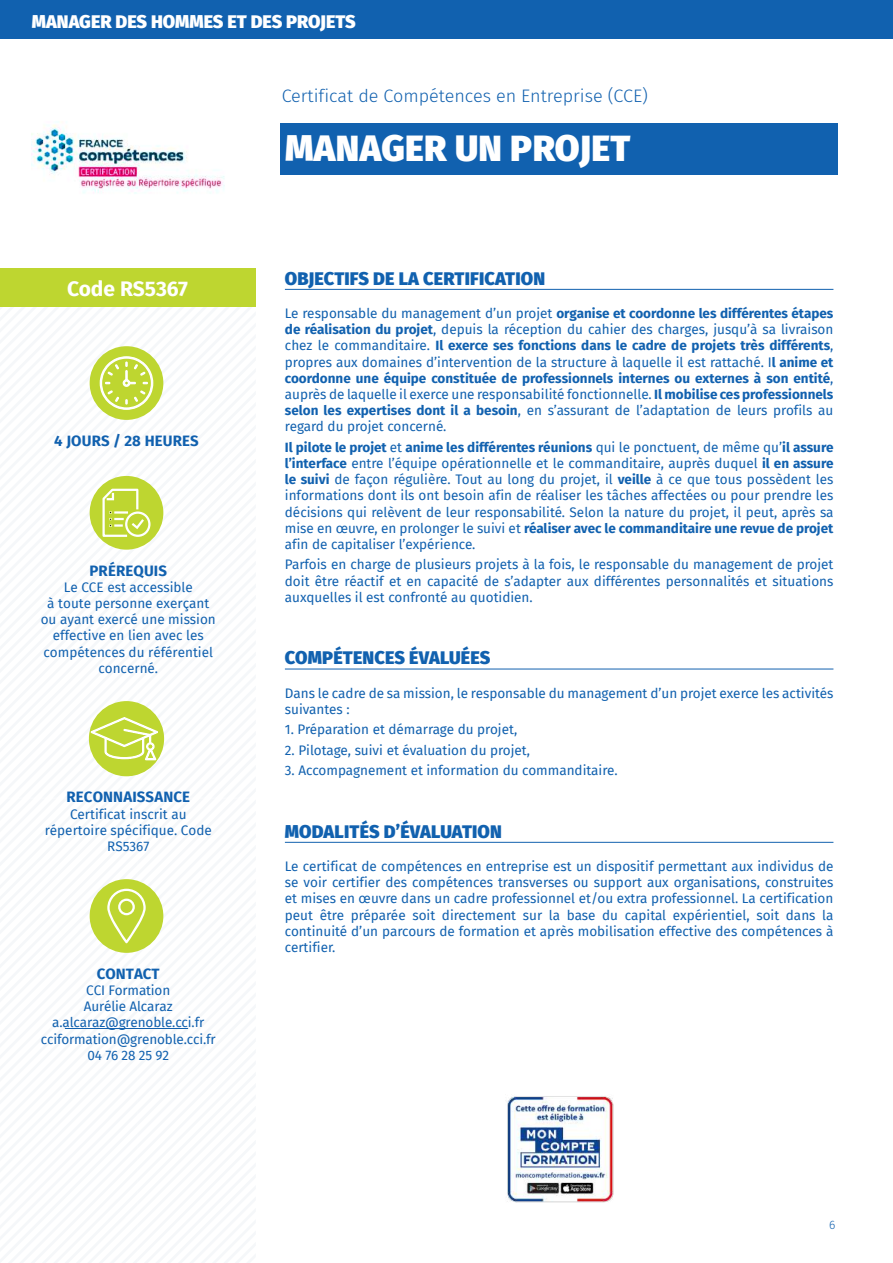
<style>
.page{position:relative;width:893px;height:1263px;background:#fff}
.page>*{position:absolute;margin:0;border:0;box-sizing:border-box;transform-origin:0 0}
.t1{font:900 36px "Fira Sans";letter-spacing:.01em;color:#fff}
.t2{font:700 21px "Fira Sans";letter-spacing:-.005em;color:#fff}
.t3{font:900 18px "Fira Sans";letter-spacing:.01em;color:#1161af}
.t4{font:300 18px "Fira Sans";color:#1161af}
.t5{font:900 18px "Fira Sans";color:#fff}
.t6{font:700 15px "Fira Sans";letter-spacing:.01em;color:#1161af}
.t7{font:13.5px/16.2px "Fira Sans";color:#1161af;text-align:justify}
.t8{font:300 12px "Fira Sans";color:#1161af}
.s1{font-weight:700}
</style>
<div class="page">
<div style="left:0;top:0;width:893px;height:38px;background:#1161af"></div>
<div style="left:281px;top:123px;width:557px;height:52px;background:#1161af"></div>
<hr style="left:285px;top:289px;width:548px;height:1px;background:#1161af">
<hr style="left:285px;top:669px;width:548px;height:1px;background:#1161af">
<hr style="left:285px;top:842px;width:548px;height:1px;background:#1161af">
<div style="left:0;top:268px;width:255px;height:38px;background:#bed630"></div>
<svg style="left:0;top:306px;width:255px;height:724px"></svg>
<hr style="left:65px;top:1028px;width:123px;height:1px;background:#1161af">
<img style="left:32px;top:122px;width:193px;height:72px">
<img style="left:507px;top:1096px;width:107px;height:107px">
<h3 class="t5" style="left:32px;top:5px;width:325px">MANAGER DES HOMMES ET DES PROJETS</h3>
<h3 class="t4" style="left:282px;top:83px;width:368px">Certificat de Compétences en Entreprise (CCE)</h3>
<h2 class="t2" style="left:67px;top:271px;width:123px">Code RS5367</h2>
<p class="t6" style="left:54px;top:428px;width:146px">4 JOURS / 28 HEURES</p>
<p class="t6" style="left:89px;top:558px;width:79px">PRÉREQUIS</p>
<p class="t7" style="left:41px;top:579px;width:177px;text-align:center">Le CCE est accessible<br>à toute personne exerçant ou ayant exercé une mission effective en lien avec les compétences du référentiel concerné.</p>
<p class="t6" style="left:66px;top:784px;width:125px">RECONNAISSANCE</p>
<p class="t7" style="left:45px;top:805px;width:169px;text-align:center">Certificat inscrit au répertoire spécifique. Code<br>RS5367</p>
<p class="t6" style="left:97px;top:961px;width:64px">CONTACT</p>
<p class="t7" style="left:41px;top:982px;width:177px;text-align:center">CCI Formation<br>Aurélie Alcaraz a.alcaraz@grenoble.cci.fr cciformation@grenoble.cci.fr<br>04 76 28 25 92</p>
<h1 class="t1" style="left:285px;top:116px;width:347px">MANAGER UN PROJET</h1>
<h3 class="t3" style="left:285px;top:262px;width:262px">OBJECTIFS DE LA CERTIFICATION</h3>
<p class="t7" style="left:285px;top:305px;width:550px">Le responsable du management d’un projet <span class="s1">organise et coordonne les différentes étapes de réalisation du projet</span>, depuis la réception du cahier des charges, jusqu’à sa livraison chez le commanditaire. <span class="s1">Il exerce ses fonctions dans le cadre de projets très différents</span>, propres aux domaines d’intervention de la structure à laquelle il est rattaché. I<span class="s1">l anime et coordonne une équipe constituée de professionnels internes ou externes à son entité</span>, auprès de laquelle il exerce une responsabilité fonctionnelle. <span class="s1">Il mobilise ces professionnels selon les expertises dont il a besoin</span>, en s’assurant de l’adaptation de leurs profils au regard du projet concerné.</p>
<p class="t7" style="left:285px;top:439px;width:550px"><span class="s1">Il pilote le projet</span> et <span class="s1">anime les différentes réunions</span> qui le ponctuent, de même qu’<span class="s1">il assure l’interface</span> entre l’équipe opérationnelle et le commanditaire, auprès duquel <span class="s1">il en assure le suivi</span> de façon régulière. Tout au long du projet, il <span class="s1">veille</span> à ce que tous possèdent les informations dont ils ont besoin afin de réaliser les tâches affectées ou pour prendre les décisions qui relèvent de leur responsabilité. Selon la nature du projet, il peut, après sa mise en œuvre, en prolonger le suivi et <span class="s1">réaliser avec le commanditaire une revue de projet </span>afin de capitaliser l’expérience.</p>
<p class="t7" style="left:285px;top:556px;width:550px">Parfois en charge de plusieurs projets à la fois, le responsable du management de projet doit être réactif et en capacité de s’adapter aux différentes personnalités et situations auxquelles il est confronté au quotidien.</p>
<h3 class="t3" style="left:285px;top:642px;width:207px">COMPÉTENCES ÉVALUÉES</h3>
<p class="t7" style="left:285px;top:684px;width:550px">Dans le cadre de sa mission, le responsable du management d’un projet exerce les activités suivantes :</p>
<p class="t7" style="left:285px;top:721px;width:234px">1. Préparation et démarrage du projet,</p>
<p class="t7" style="left:285px;top:741px;width:247px">2. Pilotage, suivi et évaluation du projet,</p>
<p class="t7" style="left:285px;top:762px;width:334px">3. Accompagnement et information du commanditaire.</p>
<h3 class="t3" style="left:285px;top:815px;width:218px">MODALITÉS D’ÉVALUATION</h3>
<p class="t7" style="left:285px;top:858px;width:550px">Le certificat de compétences en entreprise est un dispositif permettant aux individus de se voir certifier des compétences transverses ou support aux organisations, construites et mises en œuvre dans un cadre professionnel et/ou extra professionnel. La certification peut être préparée soit directement sur la base du capital expérientiel, soit dans la continuité d’un parcours de formation et après mobilisation effective des compétences à certifier.</p>
<p class="t8" style="left:829px;top:1216px;width:8px">6</p>
</div>
